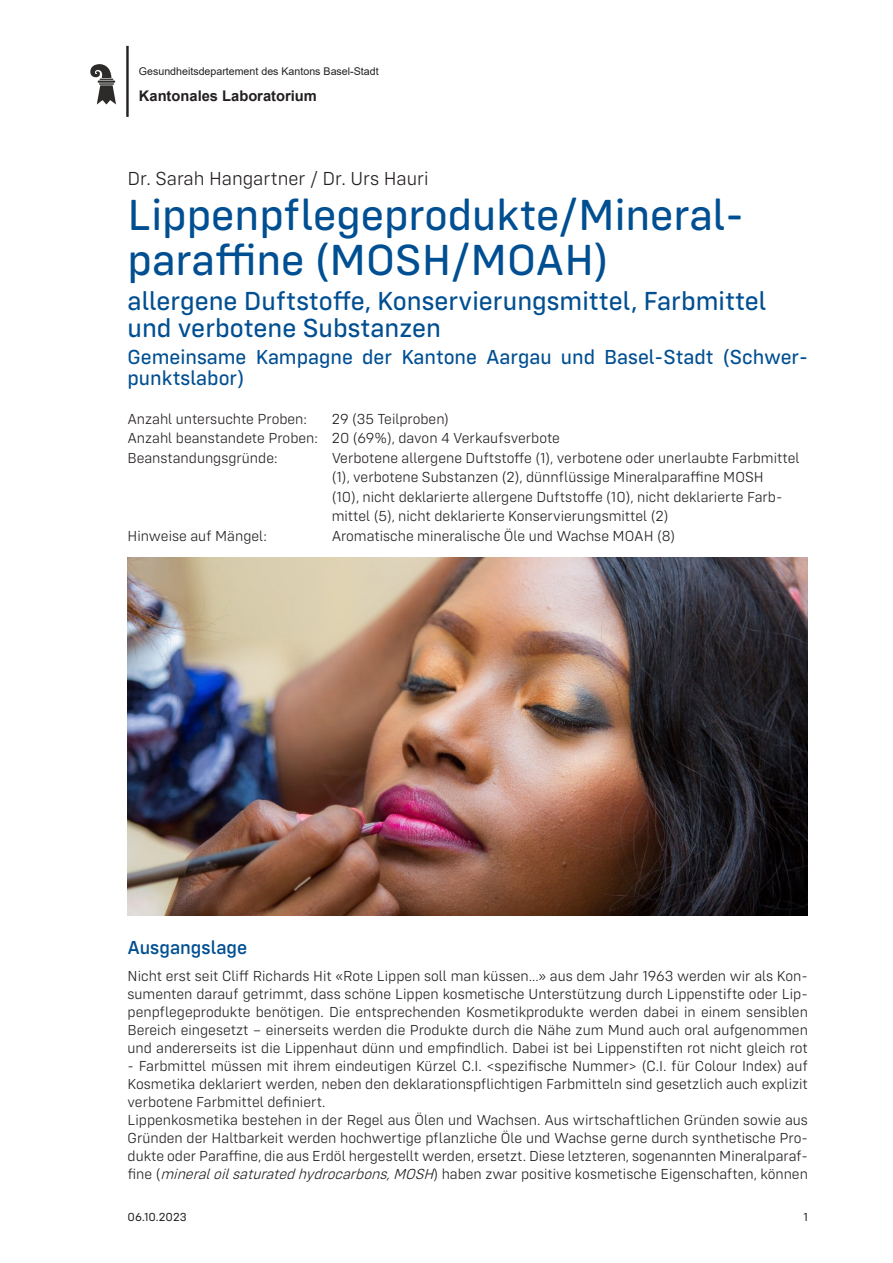
<style>
.page{position:relative;width:893px;height:1263px;background:#fff}
.page>*{position:absolute;margin:0;border:0;box-sizing:border-box;transform-origin:0 0}
.t1{font:45px/45px "Config Rounded Text";color:#004f92}
.Untertitel{font:27px/27px "Config Rounded Text";color:#004f92}
.Untertitel-2{font:21px/21px "Config Rounded Text";color:#004f92}
.t2{font:300 19.5px "Config Rounded";color:#231f20}
.Zwischentitel{font:500 19.5px "Config Rounded";color:#004f92}
.Lauftext{font:300 15px/18px "Config Rounded";color:#231f20;text-align:justify}
.Proben{font:300 15px/19.5px "Config Rounded";color:#231f20}
.t3{font:700 14.7px "Arial";color:#231f20}
.t4{font:12px "Config Rounded";color:#231f20}
.t5{font:10.65px "Arial";color:#231f20}
.s1{font-style:italic}
</style>
<div class="page">
<svg style="left:90px;top:64px;width:26px;height:40px"></svg>
<hr style="left:126px;top:46px;width:3px;height:71px;background:#231f20">
<img style="left:128px;top:558px;width:680px;height:357px">
<p class="t5" style="left:139px;top:64px;width:241px">Gesundheitsdepartement des Kantons Basel-Stadt</p>
<p class="t3" style="left:139px;top:86px;width:180px">Kantonales Laboratorium</p>
<p class="t2" style="left:128px;top:167px;width:303px">Dr. Sarah Hangartner / Dr. Urs Hauri</p>
<p class="t1" style="left:128px;top:192px;width:618px">Lippenpflegeprodukte/Mineral&shy;paraffine (MOSH/MOAH)</p>
<p class="Untertitel" style="left:128px;top:287px;width:641px">allergene Duftstoffe, Konservierungsmittel, Farbmittel und verbotene Substanzen</p>
<p class="Untertitel-2" style="left:128px;top:346px;width:682px">Gemeinsame Kampagne der Kantone Aargau und Basel-Stadt (Schwer&shy;punktslabor)</p>
<p class="Proben" style="left:128px;top:409px;width:181px">Anzahl untersuchte Proben:</p>
<p class="Proben" style="left:332px;top:409px;width:119px">29 (35 Teilproben)</p>
<p class="Proben" style="left:128px;top:428px;width:434px">Anzahl beanstandete Proben: 20 (69%), davon 4 Verkaufsverbote</p>
<p class="Proben" style="left:128px;top:448px;width:152px">Beanstandungsgründe:</p>
<p class="Proben" style="left:332px;top:448px;width:469px">Verbotene allergene Duftstoffe (1), verbotene oder unerlaubte Farbmittel (1), verbotene Substanzen (2), dünnflüssige Mineralparaffine MOSH<br>(10), nicht deklarierte allergene Duftstoffe (10), nicht deklarierte Farb&shy;mittel (5), nicht deklarierte Konservierungsmittel (2)</p>
<p class="Proben" style="left:128px;top:526px;width:141px">Hinweise auf Mängel:</p>
<p class="Proben" style="left:332px;top:526px;width:345px">Aromatische mineralische Öle und Wachse MOAH (8)</p>
<p class="Zwischentitel" style="left:128px;top:936px;width:121px">Ausgangslage</p>
<p class="Lauftext" style="left:128px;top:966px;width:682px">Nicht erst seit Cliff Richards Hit «Rote Lippen soll man küssen…» aus dem Jahr 1963 werden wir als Kon&shy;sumenten darauf getrimmt, dass schöne Lippen kosmetische Unterstützung durch Lippenstifte oder Lip&shy;penpflegeprodukte benötigen. Die entsprechenden Kosmetikprodukte werden dabei in einem sensiblen Bereich eingesetzt – einerseits werden die Produkte durch die Nähe zum Mund auch oral aufgenommen und andererseits ist die Lippenhaut dünn und empfindlich. Dabei ist bei Lippenstiften rot nicht gleich rot</p>
<p class="Lauftext" style="left:128px;top:1056px;width:682px">- Farbmittel müssen mit ihrem eindeutigen Kürzel C.I. &lt;spezifische Nummer&gt; (C.I. für Colour Index) auf Kosmetika deklariert werden, neben den deklarationspflichtigen Farbmitteln sind gesetzlich auch explizit verbotene Farbmittel definiert.</p>
<p class="Lauftext" style="left:128px;top:1110px;width:682px">Lippenkosmetika bestehen in der Regel aus Ölen und Wachsen. Aus wirtschaftlichen Gründen sowie aus Gründen der Haltbarkeit werden hochwertige pflanzliche Öle und Wachse gerne durch synthetische Pro&shy;dukte oder Paraffine, die aus Erdöl hergestellt werden, ersetzt. Diese letzteren, sogenannten Mineralparaf&shy;fine (<span class="s1">mineraloilsaturatedhydrocarbons,MOSH</span>) haben zwar positive kosmetische Eigenschaften, können</p>
<p class="t4" style="left:128px;top:1210px;width:61px">06.10.2023</p>
<p class="t4" style="left:803px;top:1210px;width:6px">1</p>
</div>
